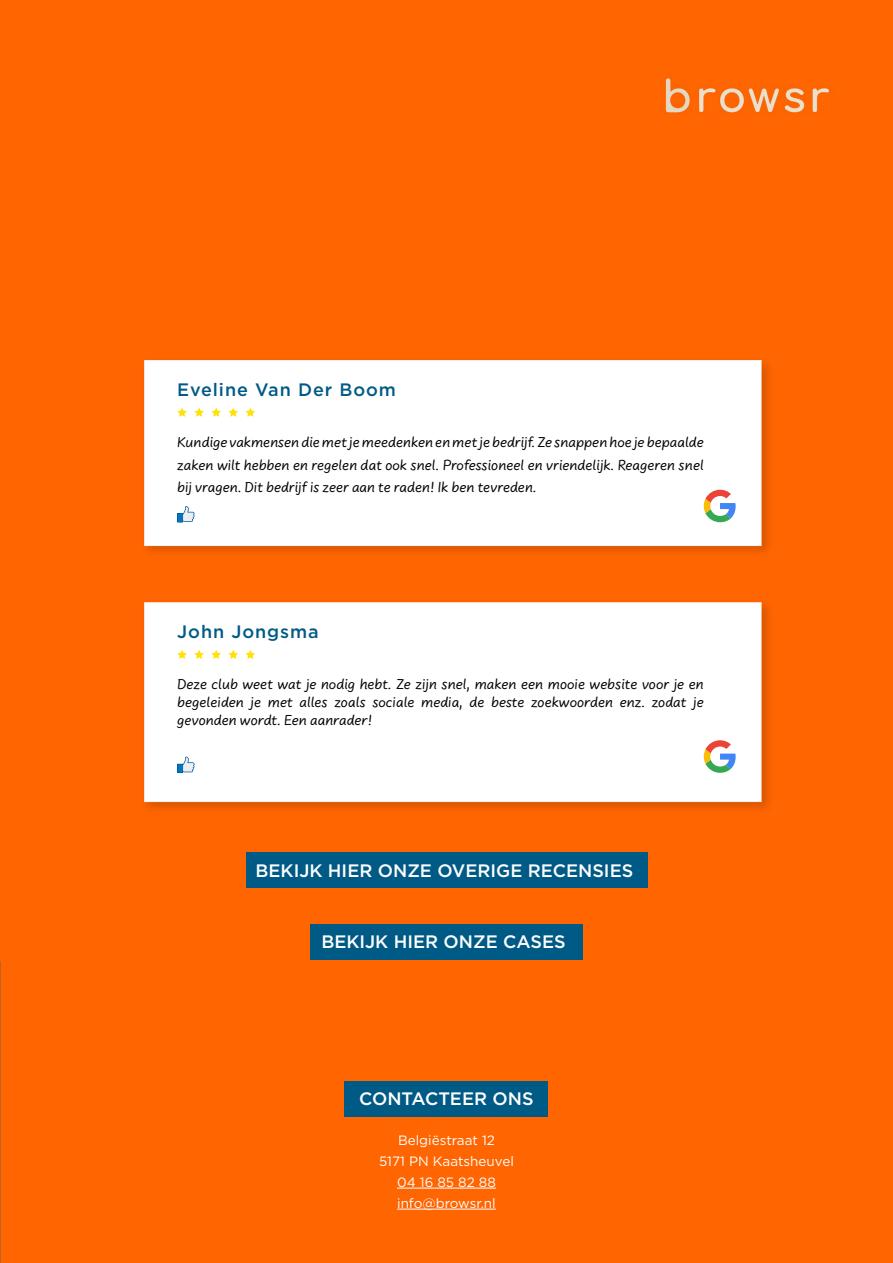
<style>
.page{position:relative;width:893px;height:1263px;background:#ff6501}
.page>*{position:absolute;margin:0;border:0;box-sizing:border-box;transform-origin:0 0}
.t1{font:500 18px "Gotham";color:#fff}
.t2{font:500 18px "Gotham";letter-spacing:.05em;color:#005a86}
.t3{font:15px/18px "Uberhand Pro";color:#000;text-align:justify}
.t4{font:13.5px/21px "Gotham";color:#fff;text-align:center}
</style>
<div class="page">
<div style="left:140px;top:357px;width:634px;height:202px;background:#000;opacity:.15"></div>
<div style="left:144px;top:360px;width:617px;height:186px;background:#fff;border:1px solid #f6f6f6"></div>
<svg style="left:246px;top:408px;width:9px;height:9px"></svg>
<svg style="left:228px;top:408px;width:10px;height:9px"></svg>
<svg style="left:211px;top:408px;width:10px;height:9px"></svg>
<svg style="left:194px;top:408px;width:10px;height:9px"></svg>
<svg style="left:177px;top:408px;width:10px;height:9px"></svg>
<svg style="left:704px;top:490px;width:32px;height:32px"></svg>
<svg style="left:177px;top:506px;width:18px;height:16px"></svg>
<div style="left:140px;top:599px;width:634px;height:216px;background:#000;opacity:.15"></div>
<div style="left:144px;top:602px;width:617px;height:200px;background:#fff;border:1px solid #f6f6f6"></div>
<svg style="left:246px;top:650px;width:9px;height:9px"></svg>
<svg style="left:228px;top:650px;width:10px;height:9px"></svg>
<svg style="left:211px;top:650px;width:10px;height:9px"></svg>
<svg style="left:194px;top:650px;width:10px;height:9px"></svg>
<svg style="left:177px;top:650px;width:10px;height:9px"></svg>
<svg style="left:704px;top:740px;width:32px;height:33px"></svg>
<svg style="left:177px;top:757px;width:18px;height:16px"></svg>
<img style="left:665px;top:78px;width:165px;height:35px">
<div style="left:345px;top:1081px;width:203px;height:35px;background:#005a86"></div>
<div style="left:310px;top:924px;width:273px;height:35px;background:#005a86"></div>
<hr style="left:397px;top:1188px;width:99px;height:1px;background:#fff">
<hr style="left:397px;top:1209px;width:99px;height:1px;background:#fff">
<div style="left:246px;top:852px;width:401px;height:35px;background:#005a86"></div>
<p class="t2" style="left:177px;top:378px;width:220px">Eveline Van Der Boom</p>
<p class="t3" style="left:177px;top:430px;width:528px;line-height:22.5px">Kundige vakmensen die met je meedenken en met je bedrijf. Ze snappen hoe je bepaalde zaken wilt hebben en regelen dat ook snel. Professioneel en vriendelijk. Reageren snel bij vragen. Dit bedrijf is zeer aan te raden! Ik ben tevreden.</p>
<p class="t2" style="left:177px;top:620px;width:143px">John Jongsma</p>
<p class="t3" style="left:177px;top:674px;width:528px">Deze club weet wat je nodig hebt. Ze zijn snel, maken een mooie website voor je en begeleiden je met alles zoals sociale media, de beste zoekwoorden enz. zodat je gevonden wordt. Een aanrader!</p>
<p class="t1" style="left:256px;top:859px;width:379px">BEKIJK HIER ONZE OVERIGE RECENSIES</p>
<p class="t1" style="left:321px;top:929px;width:246px">BEKIJK HIER ONZE CASES</p>
<p class="t1" style="left:359px;top:1087px;width:176px">CONTACTEER ONS</p>
<p class="t4" style="left:379px;top:1129px;width:136px">Belgiëstraat 12<br>5171 PN Kaatsheuvel<br>04 16 85 82 88 info@browsr.nl</p>
</div>
